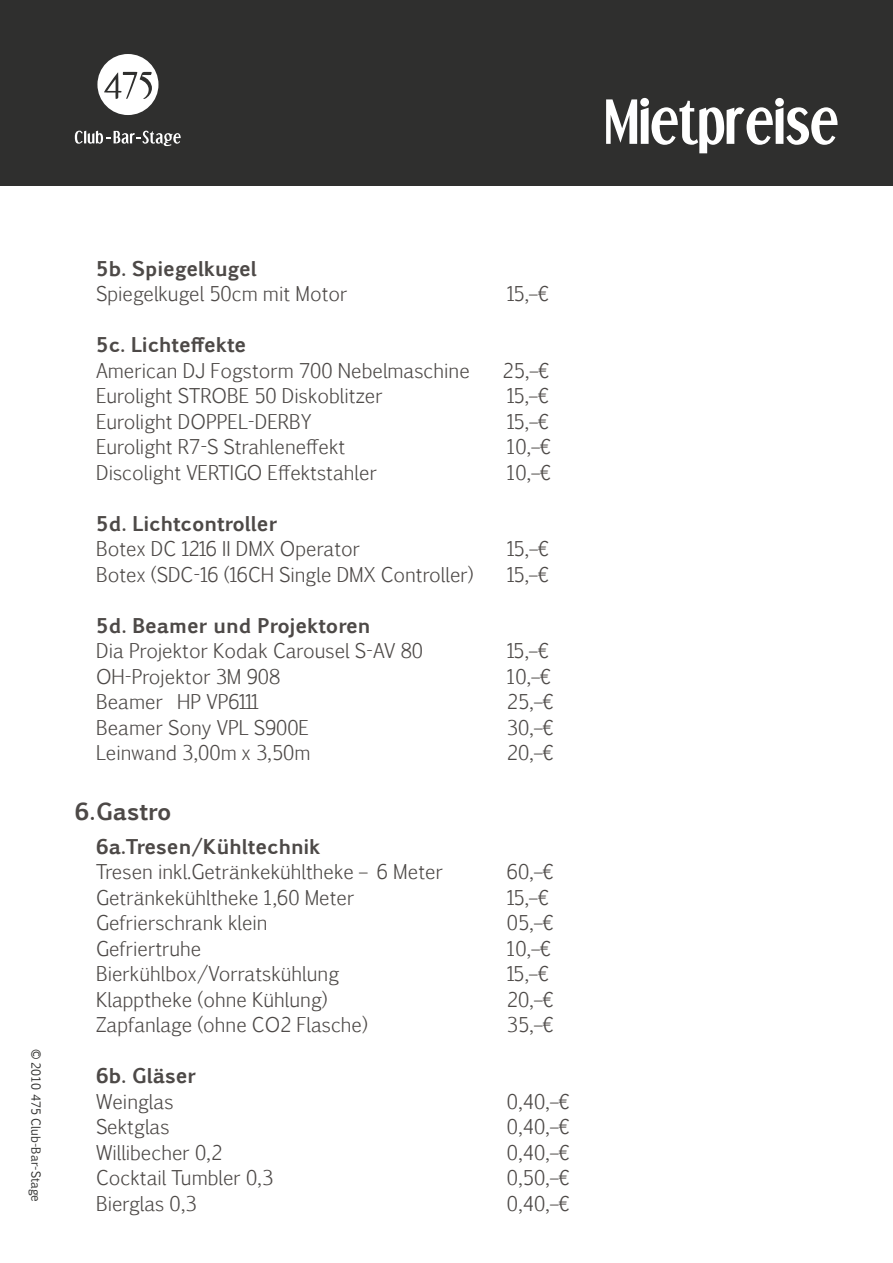
<style>
.page{position:relative;width:893px;height:1263px;background:#fff}
.page>*{position:absolute;margin:0;border:0;box-sizing:border-box;transform-origin:0 0}
.t1{font:700 52.5px "Dream Orphans";color:#fff}
.t2{font:700 22.5px "Pigiarniq";color:#4d4947}
.t3{font:300 19.5px "Pigiarniq";color:#4d4947}
.t4{font:700 19.5px "Pigiarniq";color:#4d4947}
.t5{font:12px "Pigiarniq";color:#2f2f2e}
</style>
<div class="page">
<div style="left:0;top:0;width:893px;height:185px;background:#2f2f2e"></div>
<svg style="left:97px;top:54px;width:61px;height:61px"></svg>
<svg style="left:75px;top:131px;width:106px;height:15px"></svg>
<h1 class="t1" style="left:604px;top:90px;width:236px">Mietpreise</h1>
<p class="t5" style="left:44px;top:1049px;width:154px;rotate:90deg">© 2010 475 Club-Bar-Stage</p>
<p class="t4" style="left:96px;top:254px;width:162px">5b. Spiegelkugel</p>
<p class="t3" style="left:96px;top:280px;width:253px">Spiegelkugel 50cm mit Motor</p>
<p class="t3" style="left:507px;top:280px;width:44px">15,–€</p>
<p class="t4" style="left:96px;top:331px;width:152px">5c. Lichteffekte</p>
<p class="t3" style="left:96px;top:357px;width:375px">American DJ Fogstorm 700 Nebelmaschine</p>
<p class="t3" style="left:502px;top:357px;width:48px">25,–€</p>
<p class="t3" style="left:96px;top:382px;width:288px">Eurolight STROBE 50 Diskoblitzer</p>
<p class="t3" style="left:507px;top:382px;width:44px">15,–€</p>
<p class="t3" style="left:96px;top:408px;width:217px">Eurolight DOPPEL-DERBY</p>
<p class="t3" style="left:507px;top:408px;width:44px">15,–€</p>
<p class="t3" style="left:96px;top:433px;width:251px">Eurolight R7-S Strahleneffekt</p>
<p class="t3" style="left:507px;top:433px;width:46px">10,–€</p>
<p class="t3" style="left:96px;top:459px;width:282px">Discolight VERTIGO Effektstahler</p>
<p class="t3" style="left:507px;top:459px;width:46px">10,–€</p>
<p class="t4" style="left:96px;top:509px;width:183px">5d. Lichtcontroller</p>
<p class="t3" style="left:96px;top:535px;width:266px">Botex DC 1216 II DMX Operator</p>
<p class="t3" style="left:507px;top:535px;width:44px">15,–€</p>
<p class="t3" style="left:96px;top:561px;width:379px">Botex (SDC-16 (16CH Single DMX Controller)</p>
<p class="t3" style="left:507px;top:561px;width:44px">15,–€</p>
<p class="t4" style="left:96px;top:611px;width:276px">5d. Beamer und Projektoren</p>
<p class="t3" style="left:96px;top:637px;width:329px">Dia Projektor Kodak Carousel S-AV 80</p>
<p class="t3" style="left:507px;top:637px;width:44px">15,–€</p>
<p class="t3" style="left:96px;top:663px;width:186px">OH-Projektor 3M 908</p>
<p class="t3" style="left:507px;top:663px;width:46px">10,–€</p>
<p class="t3" style="left:96px;top:688px;width:165px">Beamer HP VP6111</p>
<p class="t3" style="left:507px;top:688px;width:48px">25,–€</p>
<p class="t3" style="left:96px;top:714px;width:214px">Beamer Sony VPL S900E</p>
<p class="t3" style="left:507px;top:714px;width:48px">30,–€</p>
<p class="t3" style="left:96px;top:739px;width:216px">Leinwand 3,00m x 3,50m</p>
<p class="t3" style="left:507px;top:739px;width:48px">20,–€</p>
<p class="t2" style="left:75px;top:795px;width:98px">6.Gastro</p>
<p class="t4" style="left:96px;top:832px;width:226px">6a.Tresen/Kühltechnik</p>
<p class="t3" style="left:96px;top:858px;width:348px">Tresen inkl.Getränkekühltheke – 6 Meter</p>
<p class="t3" style="left:507px;top:858px;width:48px">60,–€</p>
<p class="t3" style="left:96px;top:884px;width:260px">Getränkekühltheke 1,60 Meter</p>
<p class="t3" style="left:507px;top:884px;width:44px">15,–€</p>
<p class="t3" style="left:96px;top:909px;width:173px">Gefrierschrank klein</p>
<p class="t3" style="left:507px;top:909px;width:48px">05,–€</p>
<p class="t3" style="left:96px;top:935px;width:107px">Gefriertruhe</p>
<p class="t3" style="left:507px;top:935px;width:46px">10,–€</p>
<p class="t3" style="left:96px;top:960px;width:245px">Bierkühlbox/Vorratskühlung</p>
<p class="t3" style="left:507px;top:960px;width:44px">15,–€</p>
<p class="t3" style="left:96px;top:986px;width:233px">Klapptheke (ohne Kühlung)</p>
<p class="t3" style="left:507px;top:986px;width:48px">20,–€</p>
<p class="t3" style="left:96px;top:1011px;width:273px">Zapfanlage (ohne CO2 Flasche)</p>
<p class="t3" style="left:507px;top:1011px;width:48px">35,–€</p>
<p class="t4" style="left:96px;top:1062px;width:102px">6b. Gläser</p>
<p class="t3" style="left:96px;top:1088px;width:79px">Weinglas</p>
<p class="t3" style="left:507px;top:1088px;width:64px">0,40,–€</p>
<p class="t3" style="left:96px;top:1113px;width:75px">Sektglas</p>
<p class="t3" style="left:507px;top:1113px;width:64px">0,40,–€</p>
<p class="t3" style="left:96px;top:1139px;width:128px">Willibecher 0,2</p>
<p class="t3" style="left:507px;top:1139px;width:64px">0,40,–€</p>
<p class="t3" style="left:96px;top:1164px;width:179px">Cocktail Tumbler 0,3</p>
<p class="t3" style="left:507px;top:1164px;width:64px">0,50,–€</p>
<p class="t3" style="left:96px;top:1190px;width:102px">Bierglas 0,3</p>
<p class="t3" style="left:507px;top:1190px;width:64px">0,40,–€</p>
</div>
